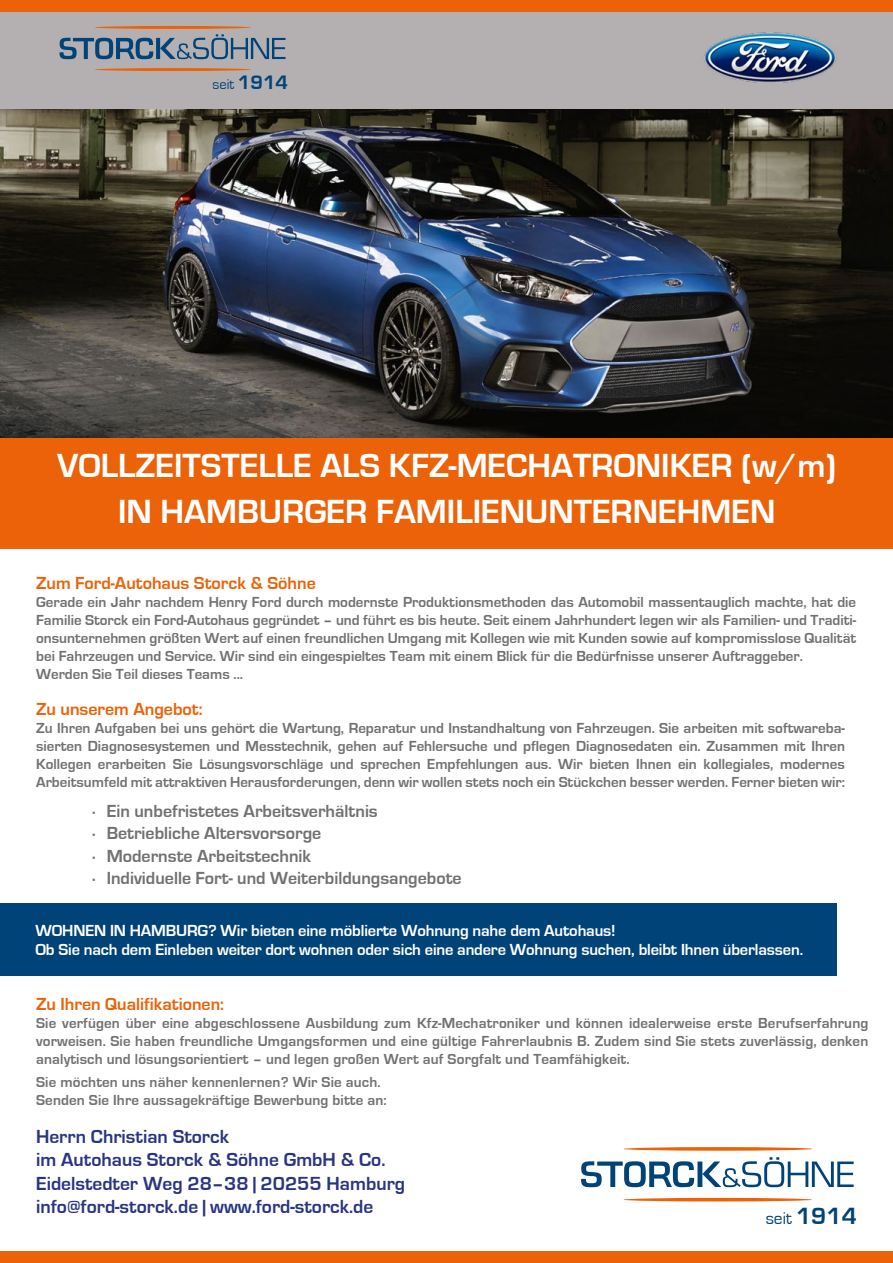
<style>
.page{position:relative;width:893px;height:1263px;background:#fff}
.page>*{position:absolute;margin:0;border:0;box-sizing:border-box;transform-origin:0 0}
.t1{font:700 34.5px/46.5px "Eurostile";color:#fff;text-align:center}
.t2{font:700 19.5px/23.4px "Eurostile";color:#283583}
.t3{font:700 18px/22.5px "Eurostile";color:#737071}
.t4{font:700 18px "Eurostile";color:#eb6209}
.t5{font:17.55px "Eurostile";color:#004379}
.t6{font:700 16.5px/19.8px "Eurostile";letter-spacing:-.01em;color:#fff}
.t7{font:700 15px/18px "Eurostile";color:#737071}
.t8{font:14.55px "Eurostile";color:#004379}
.s1{font-weight:700;font-size:20.1px}
.s2{font-weight:700;font-size:24.15px}
</style>
<div class="page">
<img style="left:0;top:108px;width:893px;height:330px">
<div style="left:0;top:438px;width:893px;height:111px;background:#eb6209"></div>
<div style="left:0;top:0;width:893px;height:108px;background:#b4b0b1"></div>
<hr style="left:95px;top:26px;width:156px;height:3px;background:#eb6209;border-radius:50%">
<hr style="left:95px;top:68px;width:156px;height:3px;background:#eb6209;border-radius:50%">
<svg style="left:60px;top:34px;width:226px;height:25px"></svg>
<svg style="left:623px;top:1147px;width:189px;height:4px"></svg>
<hr style="left:623px;top:1198px;width:189px;height:3px;background:#eb6209;border-radius:50%">
<svg style="left:581px;top:1157px;width:273px;height:30px"></svg>
<div style="left:0;top:0;width:893px;height:11px;background:#eb6209"></div>
<div style="left:0;top:1252px;width:893px;height:11px;background:#eb6209"></div>
<img style="left:704px;top:32px;width:132px;height:51px">
<div style="left:0;top:904px;width:837px;height:72px;background:#004379"></div>
<p class="t8" style="left:213px;top:77px;width:77px">seit <span class="s1">1914</span></p>
<h1 class="t1" style="left:57px;top:443px;width:781px">VOLLZEITSTELLE ALS KFZ-MECHATRONIKER (w/m)<br>IN HAMBURGER FAMILIENUNTERNEHMEN</h1>
<p class="t4" style="left:36px;top:573px;width:281px">Zum Ford-Autohaus Storck &amp; Söhne</p>
<p class="t7" style="left:36px;top:594px;width:822px">Gerade ein Jahr nachdem Henry Ford durch modernste Produktionsmethoden das Automobil massentauglich machte, hat die Familie Storck ein Ford-Autohaus gegründet – und führt es bis heute. Seit einem Jahrhundert legen wir als Familien- und Traditi&shy;onsunternehmen größten Wert auf einen freundlichen Umgang mit Kollegen wie mit Kunden sowie auf kompromisslose Qualität bei Fahrzeugen und Service. Wir sind ein eingespieltes Team mit einem Blick für die Bedürfnisse unserer Auftraggeber.<br>Werden Sie Teil dieses Teams ...</p>
<p class="t4" style="left:36px;top:699px;width:168px">Zu unserem Angebot:</p>
<p class="t7" style="left:36px;top:719px;width:810px;text-align:justify">Zu Ihren Aufgaben bei uns gehört die Wartung, Reparatur und Instandhaltung von Fahrzeugen. Sie arbeiten mit softwareba&shy;sierten Diagnosesystemen und Messtechnik, gehen auf Fehlersuche und pflegen Diagnosedaten ein. Zusammen mit Ihren Kollegen erarbeiten Sie Lösungsvorschläge und sprechen Empfehlungen aus. Wir bieten Ihnen ein kollegiales, modernes Arbeitsumfeld mit attraktiven Herausforderungen, denn wir wollen stets noch ein Stückchen besser werden. Ferner bieten wir:</p>
<p class="t3" style="left:90px;top:800px;width:373px">∙ Ein unbefristetes Arbeitsverhältnis<br>∙ Betriebliche Altersvorsorge<br>∙ Modernste Arbeitstechnik<br>∙ Individuelle Fort- und Weiterbildungsangebote</p>
<p class="t6" style="left:35px;top:920px;width:769px">WOHNEN IN HAMBURG? Wir bieten eine möblierte Wohnung nahe dem Autohaus!<br>Ob Sie nach dem Einleben weiter dort wohnen oder sich eine andere Wohnung suchen, bleibt Ihnen überlassen.</p>
<p class="t4" style="left:36px;top:994px;width:189px">Zu Ihren Qualifikationen:</p>
<p class="t7" style="left:36px;top:1014px;width:834px;text-align:justify">Sie verfügen über eine abgeschlossene Ausbildung zum Kfz-Mechatroniker und können idealerweise erste Berufserfahrung vorweisen. Sie haben freundliche Umgangsformen und eine gültige Fahrerlaubnis B. Zudem sind Sie stets zuverlässig, denken analytisch und lösungsorientiert – und legen großen Wert auf Sorgfalt und Teamfähigkeit.</p>
<p class="t7" style="left:36px;top:1073px;width:352px">Sie möchten uns näher kennenlernen? Wir Sie auch.<br>Senden Sie Ihre aussagekräftige Bewerbung bitte an:</p>
<h2 class="t2" style="left:36px;top:1125px;width:370px">Herrn Christian Storck<br>im Autohaus Storck &amp; Söhne GmbH &amp; Co.<br>Eidelstedter Weg 28–38 | 20255 Hamburg info@ford-storck.de | www.ford-storck.de</h2>
<p class="t5" style="left:766px;top:1208px;width:93px">seit <span class="s2">1914</span></p>
</div>
